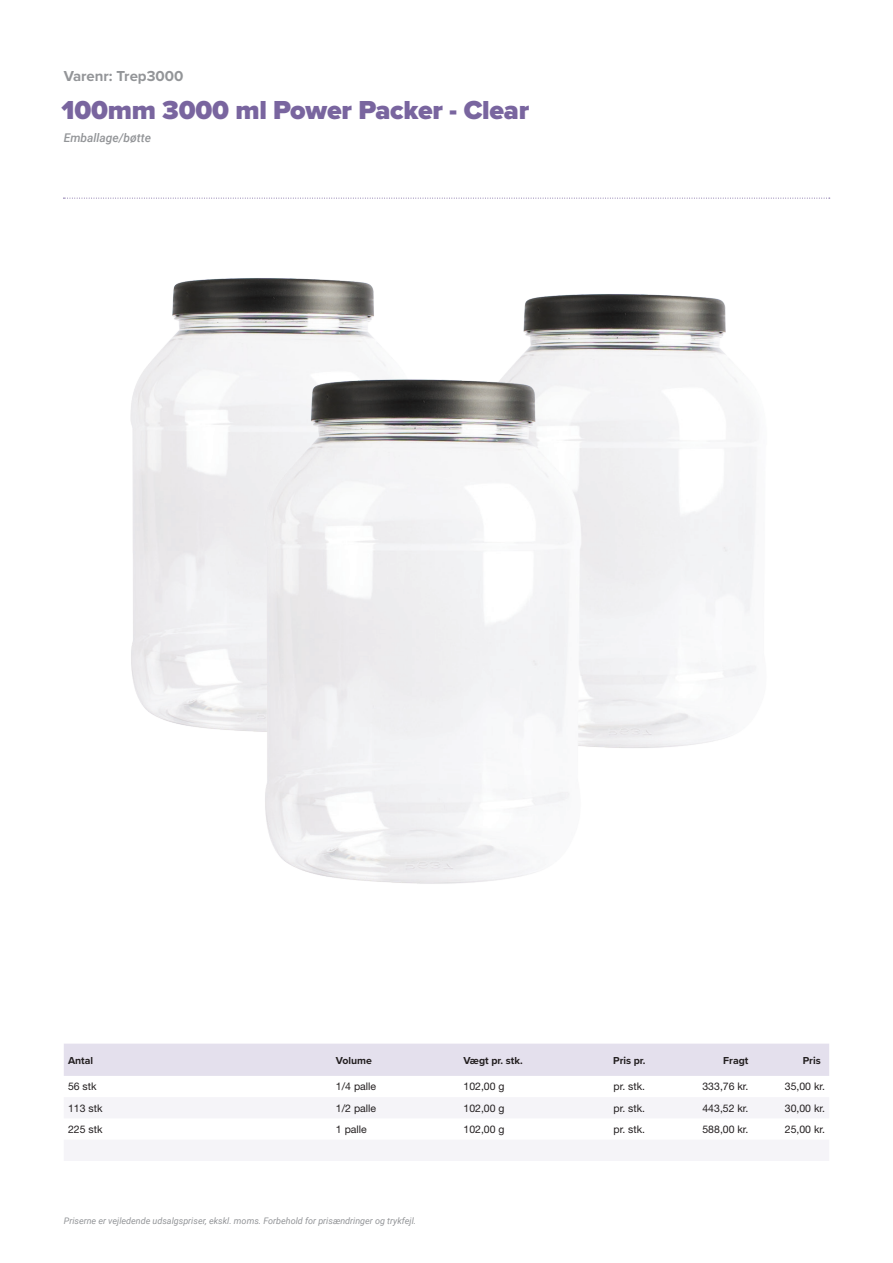
<style>
.page{position:relative;width:893px;height:1263px;background:#fff}
.page>*{position:absolute;margin:0;border:0;box-sizing:border-box;transform-origin:0 0}
.t1{font:900 27px "Proxima Nova";letter-spacing:-.01em;color:#79659f}
.t2{font:700 15px "Proxima Nova";color:#939598}
.t3{font:italic 500 12px "Roboto";color:#939598}
.t4{font:10.5px "Helvetica Neue LT Std";color:#231f20}
.t5{font:700 10.5px "Proxima Nova";color:#231f20}
.t6{font:italic 9px "Roboto";color:#939598}
</style>
<div class="page">
<div style="left:64px;top:1044px;width:765px;height:32px;background:#e4e0ed"></div>
<svg style="left:64px;top:1098px;width:765px;height:63px;fill:#f5f4f8"></svg>
<img style="left:130px;top:278px;width:244px;height:431px">
<img style="left:377px;top:294px;width:379px;height:450px">
<img style="left:146px;top:355px;width:553px;height:529px">
<svg style="left:63px;top:198px;width:767px;height:1px"></svg>
<h2 class="t2" style="left:64px;top:65px;width:121px">Varenr: Trep3000</h2>
<h1 class="t1" style="left:62px;top:89px;width:469px">100mm 3000 ml Power Packer - Clear</h1>
<p class="t3" style="left:64px;top:130px;width:89px">Emballage/bøtte</p>
<p class="t5" style="left:68px;top:1052px;width:27px">Antal</p>
<p class="t5" style="left:336px;top:1052px;width:38px">Volume</p>
<p class="t5" style="left:463px;top:1052px;width:61px">Vægt pr. stk.</p>
<p class="t5" style="left:613px;top:1052px;width:34px">Pris pr.</p>
<p class="t5" style="left:723px;top:1052px;width:27px">Fragt</p>
<p class="t5" style="left:803px;top:1052px;width:19px">Pris</p>
<p class="t4" style="left:68px;top:1080px;width:30px">56 stk</p>
<p class="t4" style="left:336px;top:1080px;width:42px">1/4 palle</p>
<p class="t4" style="left:463px;top:1080px;width:43px">102,00 g</p>
<p class="t4" style="left:614px;top:1080px;width:33px">pr. stk.</p>
<p class="t4" style="left:702px;top:1080px;width:47px">333,76 kr.</p>
<p class="t4" style="left:785px;top:1080px;width:42px">35,00 kr.</p>
<p class="t4" style="left:68px;top:1101px;width:36px">113 stk</p>
<p class="t4" style="left:336px;top:1101px;width:42px">1/2 palle</p>
<p class="t4" style="left:463px;top:1101px;width:43px">102,00 g</p>
<p class="t4" style="left:614px;top:1101px;width:33px">pr. stk.</p>
<p class="t4" style="left:702px;top:1101px;width:47px">443,52 kr.</p>
<p class="t4" style="left:785px;top:1101px;width:42px">30,00 kr.</p>
<p class="t4" style="left:68px;top:1123px;width:36px">225 stk</p>
<p class="t4" style="left:336px;top:1123px;width:32px">1 palle</p>
<p class="t4" style="left:463px;top:1123px;width:43px">102,00 g</p>
<p class="t4" style="left:614px;top:1123px;width:33px">pr. stk.</p>
<p class="t4" style="left:702px;top:1123px;width:47px">588,00 kr.</p>
<p class="t4" style="left:785px;top:1123px;width:42px">25,00 kr.</p>
<p class="t6" style="left:64px;top:1214px;width:354px">Priserne er vejledende udsalgspriser, ekskl. moms. Forbehold for prisændringer og trykfejl.</p>
</div>
